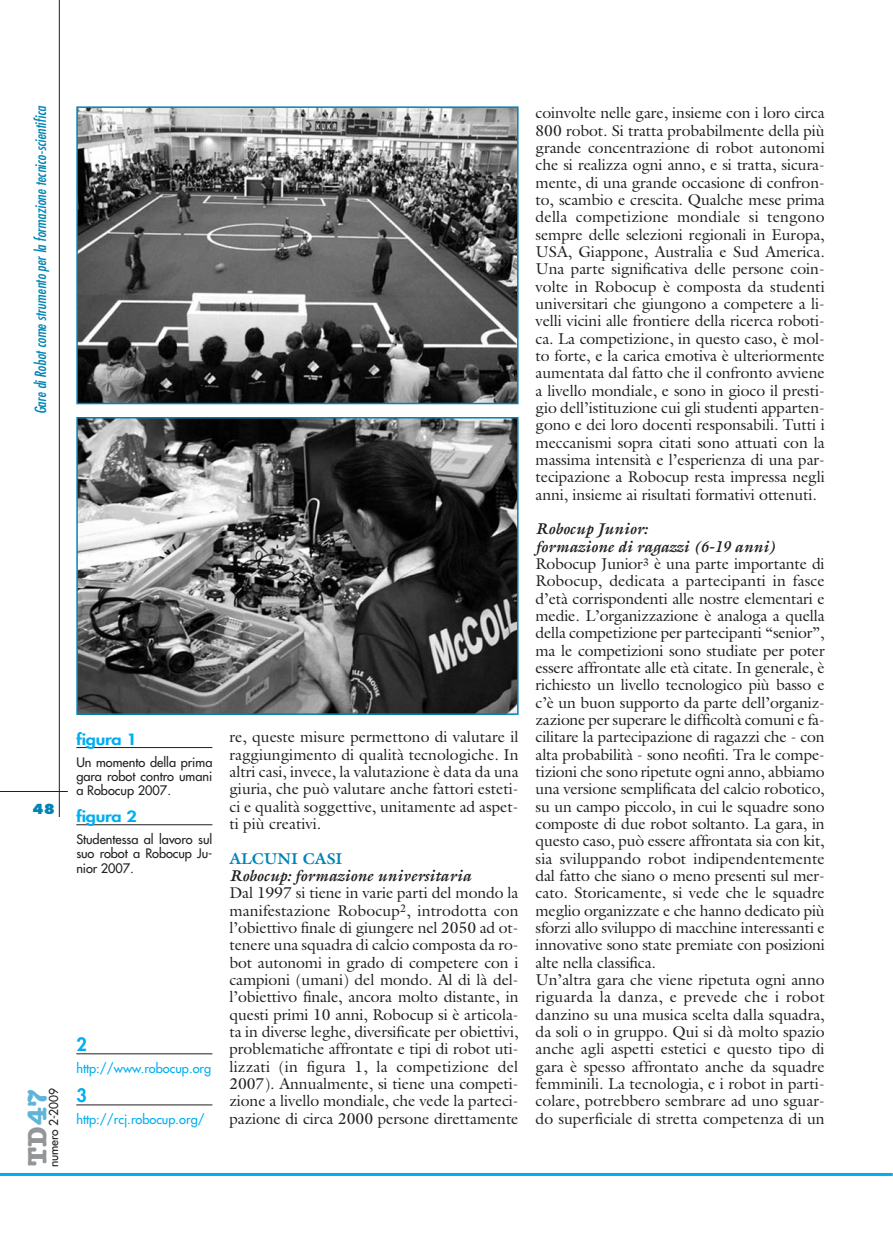
<style>
.page{position:relative;width:893px;height:1234px;background:#fff}
.page>*{position:absolute;margin:0;border:0;box-sizing:border-box;transform-origin:0 0}
.t1{font:700 27.45px "American Typewriter";color:#939598}
.t2{font:800 18px "Futura";color:#00aeef}
.t3{font:15.75px/17.4px "Galliard";letter-spacing:-.01em;color:#231f20;text-align:justify}
.t4{font:italic 700 15.75px "Galliard";color:#231f20}
.t5{font:700 15.75px "Galliard";color:#0084b5}
.t6{font:800 15.15px "Futura";letter-spacing:-.01em;color:#00aeef;scale:1.19 1}
.t7{font:italic condensed 15px "Futura";color:#0084b5}
.t8{font:800 13.5px "Futura";color:#0084b5}
.t9{font:12.75px/14.2px "Futura";color:#231f20;text-align:justify}
.t10{font:12.75px "Futura";color:#00aeef}
.t11{font:12px "Futura";letter-spacing:-.01em;color:#231f20}
.s1{color:#5fb5d7}
.s2{font-weight:700;font-style:italic}
</style>
<div class="page">
<hr style="left:0;top:1172px;width:893px;height:3px;background:#00aeef">
<hr style="left:59px;top:0;width:1px;height:816px;background:#231f20">
<hr style="left:0;top:791px;width:68px;height:1px;background:#231f20">
<hr style="left:76px;top:747px;width:136px;height:1px;background:#231f20">
<hr style="left:76px;top:824px;width:136px;height:1px;background:#231f20">
<img style="left:79px;top:109px;width:437px;height:292px">
<div style="left:76px;top:106px;width:443px;height:298px;border:2px solid #0084b5"></div>
<hr style="left:76px;top:1053px;width:136px;height:1px;background:#231f20">
<hr style="left:76px;top:1104px;width:136px;height:1px;background:#231f20">
<img style="left:79px;top:420px;width:437px;height:291px">
<div style="left:76px;top:417px;width:443px;height:297px;border:2px solid #0084b5"></div>
<p class="t7" style="left:34px;top:414px;width:312px;rotate:-90deg">Gare diRobotcome strumento perla formazione tecnico-scientifica</p>
<p class="t8" style="left:33px;top:803px;width:24px">48</p>
<h1 class="t1" style="left:28px;top:1165px;width:79px;rotate:-90deg">TD<span class="s1">47</span></h1>
<p class="t11" style="left:48px;top:1166px;width:80px;rotate:-90deg">numero 2-2009</p>
<p class="t6" style="left:76px;top:732px;width:52px">figura 1</p>
<p class="t9" style="left:76px;top:755px;width:138px">Un momento della prima gara robot contro umani a Robocup 2007.</p>
<p class="t6" style="left:76px;top:809px;width:52px">figura 2</p>
<p class="t9" style="left:76px;top:832px;width:138px">Studentessa al lavoro sul suo robot a Robocup Ju&shy;nior 2007.</p>
<p class="t2" style="left:76px;top:1035px;width:12px">2</p>
<p class="t10" style="left:76px;top:1061px;width:136px">http://www.robocup.org</p>
<p class="t2" style="left:76px;top:1086px;width:12px">3</p>
<p class="t10" style="left:76px;top:1112px;width:130px">http://rcj.robocup.org/</p>
<p class="t3" style="left:229px;top:729px;width:291px">re, queste misure permettono di valutare il raggiungimento di qualità tecnologiche. In altri casi, invece, la valutazione è data da una giuria, che può valutare anche fattori esteti&shy;ci e qualità soggettive, unitamente ad aspet&shy;ti più creativi.</p>
<p class="t5" style="left:229px;top:852px;width:115px">ALCUNI CASI</p>
<p class="t4" style="left:229px;top:869px;width:243px">Robocup: formazione universitaria</p>
<p class="t3" style="left:229px;top:885px;width:291px">Dal 1997 si tiene in varie parti del mondo la manifestazione Robocup<sup>2</sup>, introdotta con l’obiettivo finale di giungere nel 2050 ad ot&shy;tenere una squadra di calcio composta da ro&shy;bot autonomi in grado di competere con i campioni (umani) del mondo. Al di là del&shy;l’obiettivo finale, ancora molto distante, in questi primi 10 anni, Robocup si è articola&shy;ta in diverse leghe, diversificate per obiettivi, problematiche affrontate e tipi di robot uti&shy;lizzati (in figura 1, la competizione del 2007). Annualmente, si tiene una competi&shy;zione a livello mondiale, che vede la parteci&shy;pazione di circa 2000 persone direttamente</p>
<p class="t3" style="left:536px;top:106px;width:291px">coinvolte nelle gare, insieme con i loro circa 800 robot. Si tratta probabilmente della più grande concentrazione di robot autonomi che si realizza ogni anno, e si tratta, sicura&shy;mente, di una grande occasione di confron&shy;to, scambio e crescita. Qualche mese prima della competizione mondiale si tengono sempre delle selezioni regionali in Europa, USA, Giappone, Australia e Sud America.<br>Una parte significativa delle persone coin&shy;volte in Robocup è composta da studenti universitari che giungono a competere a li&shy;velli vicini alle frontiere della ricerca roboti&shy;ca. La competizione, in questo caso, è mol&shy;to forte, e la carica emotiva è ulteriormente aumentata dal fatto che il confronto avviene a livello mondiale, e sono in gioco il presti&shy;gio dell’istituzione cui gli studenti apparten&shy;gono e dei loro docenti responsabili. Tutti i meccanismi sopra citati sono attuati con la massima intensità e l’esperienza di una par&shy;tecipazione a Robocup resta impressa negli anni, insieme ai risultati formativi ottenuti.</p>
<p class="t3" style="left:536px;top:521px;width:291px;text-align:left"><span class="s2">Robocup Junior:<br>formazione di ragazzi (6-19 anni)<br></span>Robocup Junior<sup>3</sup> è una parte importante di Robocup, dedicata a partecipanti in fasce d’età corrispondenti alle nostre elementari e medie. L’organizzazione è analoga a quella della competizione per partecipanti “senior”, ma le competizioni sono studiate per poter essere affrontate alle età citate. In generale, è richiesto un livello tecnologico più basso e c’è un buon supporto da parte dell’organiz&shy;zazione per superare le difficoltà comuni e fa&shy;cilitare la partecipazione di ragazzi che - con alta probabilità - sono neofiti. Tra le compe&shy;tizioni che sono ripetute ogni anno, abbiamo una versione semplificata del calcio robotico, su un campo piccolo, in cui le squadre sono composte di due robot soltanto. La gara, in questo caso, può essere affrontata sia con kit, sia sviluppando robot indipendentemente dal fatto che siano o meno presenti sul mer&shy;cato. Storicamente, si vede che le squadre meglio organizzate e che hanno dedicato più sforzi allo sviluppo di macchine interessanti e innovative sono state premiate con posizioni alte nella classifica.<br>Un’altra gara che viene ripetuta ogni anno riguarda la danza, e prevede che i robot danzino su una musica scelta dalla squadra, da soli o in gruppo. Qui si dà molto spazio anche agli aspetti estetici e questo tipo di gara è spesso affrontato anche da squadre femminili. La tecnologia, e i robot in parti&shy;colare, potrebbero sembrare ad uno sguar&shy;do superficiale di stretta competenza di un</p>
</div>
